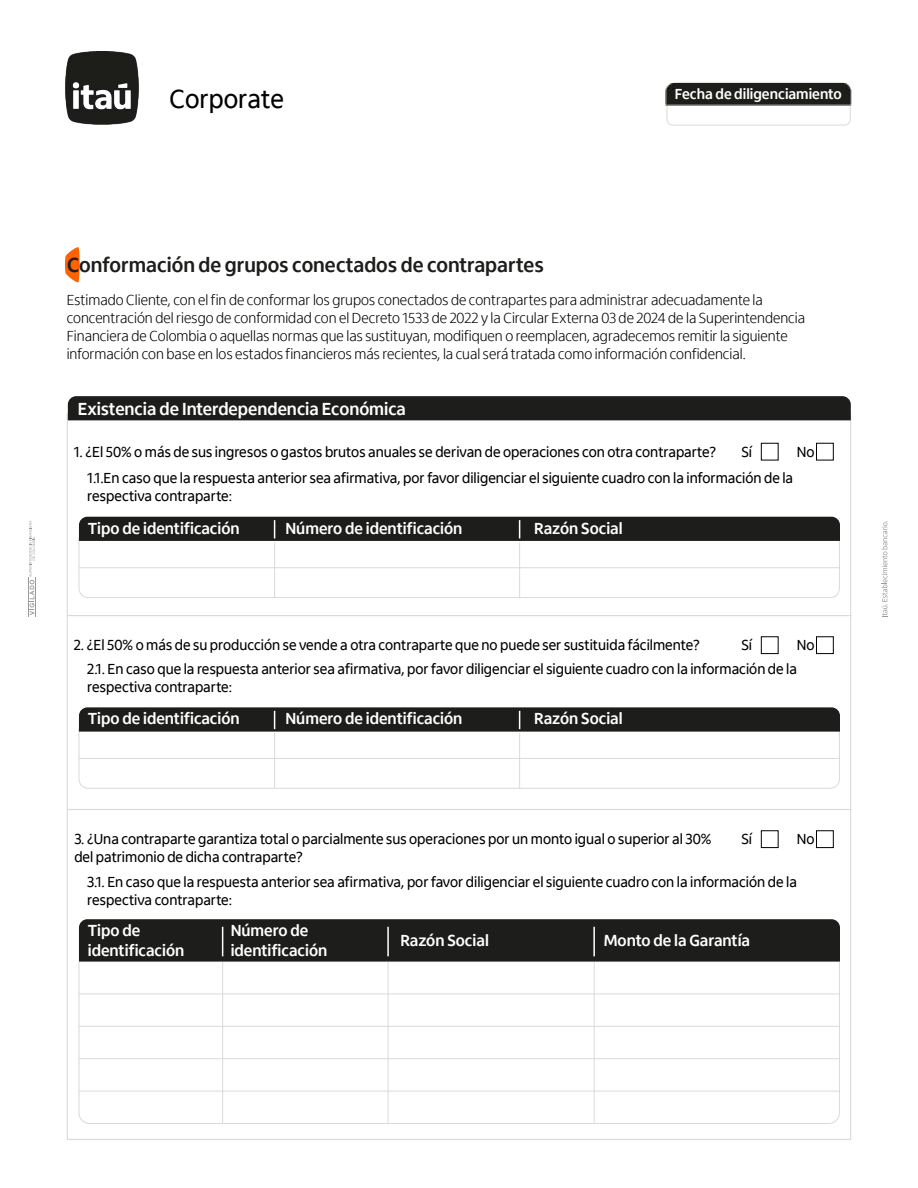
<style>
.page{position:relative;width:918px;height:1188px;background:#fff}
.page>*{position:absolute;margin:0;border:0;box-sizing:border-box;transform-origin:0 0}
.t1{font:27px "Itau Display Pro";color:#000}
.t2{font:700 21px "Itau Display Pro";color:#1d1d1b}
.t3{font:700 18px "Itau Display Pro";color:#fff}
.t4{font:700 16.5px/19.8px "Itau Display Pro";color:#fff}
.t5{font:15px/18px "Itau Display Pro";color:#000}
.t6{font:300 15px/18px "Itau Display Pro";color:#000}
.t7{font:700 15px "Itau Display Pro";color:#fff}
</style>
<div class="page">
<svg style="left:78px;top:961px;width:762px;height:163px"></svg>
<hr style="left:79px;top:1091px;width:760px;height:1px;background:#dadada">
<hr style="left:79px;top:1058px;width:760px;height:1px;background:#dadada">
<hr style="left:79px;top:1026px;width:760px;height:1px;background:#dadada">
<hr style="left:79px;top:994px;width:760px;height:1px;background:#dadada">
<hr style="left:594px;top:962px;width:1px;height:162px;background:#dadada">
<hr style="left:388px;top:962px;width:1px;height:162px;background:#dadada">
<hr style="left:222px;top:962px;width:1px;height:162px;background:#dadada">
<div style="left:667px;top:99px;width:184px;height:26px;border:1px solid #dadada;border-radius:6px"></div>
<svg style="left:78px;top:537px;width:762px;height:61px"></svg>
<div style="left:69px;top:396px;width:780px;height:24px;background:#1d1d1b"></div>
<hr style="left:274px;top:542px;width:1px;height:56px;background:#dadada">
<hr style="left:519px;top:542px;width:1px;height:56px;background:#dadada">
<svg style="left:78px;top:728px;width:762px;height:61px"></svg>
<hr style="left:274px;top:733px;width:1px;height:55px;background:#dadada">
<hr style="left:519px;top:733px;width:1px;height:55px;background:#dadada">
<svg style="left:65px;top:247px;width:15px;height:36px"></svg>
<hr style="left:79px;top:567px;width:761px;height:1px;background:#dadada">
<hr style="left:67px;top:809px;width:784px;height:1px;background:#dadada">
<hr style="left:67px;top:615px;width:784px;height:1px;background:#dadada">
<div style="left:816px;top:443px;width:18px;height:17px;border:1px solid #000"></div>
<div style="left:761px;top:637px;width:17px;height:17px;border:1px solid #000"></div>
<div style="left:816px;top:637px;width:18px;height:17px;border:1px solid #000"></div>
<div style="left:761px;top:831px;width:17px;height:17px;border:1px solid #000"></div>
<div style="left:816px;top:831px;width:18px;height:17px;border:1px solid #000"></div>
<div style="left:79px;top:517px;width:761px;height:24px;background:#1d1d1b"></div>
<hr style="left:79px;top:758px;width:761px;height:1px;background:#dadada">
<div style="left:79px;top:919px;width:761px;height:43px;background:#1d1d1b"></div>
<svg style="left:79px;top:707px;width:761px;height:25px;background:#252523"></svg>
<hr style="left:28px;top:578px;width:1px;height:39px;background:#9c9b9b">
<hr style="left:35px;top:578px;width:1px;height:39px;background:#9c9b9b">
<svg style="left:29px;top:521px;width:6px;height:94px"></svg>
<svg style="left:882px;top:521px;width:5px;height:96px"></svg>
<img style="left:666px;top:83px;width:186px;height:23px">
<img style="left:65px;top:51px;width:73px;height:73px">
<h1 class="t1" style="left:169px;top:83px;width:116px">Corporate</h1>
<p class="t7" style="left:675px;top:85px;width:168px">Fecha de diligenciamiento</p>
<h2 class="t2" style="left:67px;top:253px;width:478px">Conformación de grupos conectados de contrapartes</h2>
<p class="t6" style="left:67px;top:291px;width:740px">Estimado Cliente, con el fin de conformar los grupos conectados de contrapartes para administrar adecuadamente la concentración del riesgo de conformidad con el Decreto 1533 de 2022 y la Circular Externa 03 de 2024 de la Superintendencia Financiera de Colombia o aquellas normas que las sustituyan, modifiquen o reemplacen, agradecemos remitir la siguiente información con base en los estados financieros más recientes, la cual será tratada como información confidencial.</p>
<p class="t3" style="left:78px;top:398px;width:330px">Existencia de Interdependencia Económica</p>
<p class="t5" style="left:74px;top:443px;width:644px">1. ¿El 50% o más de sus ingresos o gastos brutos anuales se derivan de operaciones con otra contraparte?</p>
<p class="t5" style="left:741px;top:443px;width:12px">Sí</p>
<p class="t5" style="left:797px;top:443px;width:19px">No</p>
<p class="t5" style="left:87px;top:469px;width:707px">1.1.En caso que la respuesta anterior sea afirmativa, por favor diligenciar el siguiente cuadro con la información de la respectiva contraparte:</p>
<p class="t4" style="left:88px;top:519px;width:153px">Tipo de identificación</p>
<p class="t4" style="left:285px;top:519px;width:179px">Número de identificación</p>
<p class="t4" style="left:534px;top:519px;width:90px">Razón Social</p>
<p class="t5" style="left:74px;top:636px;width:627px">2. ¿El 50% o más de su producción se vende a otra contraparte que no puede ser sustituida fácilmente?</p>
<p class="t5" style="left:741px;top:636px;width:12px">Sí</p>
<p class="t5" style="left:797px;top:636px;width:19px">No</p>
<p class="t5" style="left:87px;top:660px;width:711px">2.1. En caso que la respuesta anterior sea afirmativa, por favor diligenciar el siguiente cuadro con la información de la respectiva contraparte:</p>
<p class="t4" style="left:88px;top:709px;width:153px">Tipo de identificación</p>
<p class="t4" style="left:285px;top:709px;width:179px">Número de identificación</p>
<p class="t4" style="left:534px;top:709px;width:90px">Razón Social</p>
<p class="t5" style="left:74px;top:830px;width:639px">3. ¿Una contraparte garantiza total o parcialmente sus operaciones por un monto igual o superior al 30% del patrimonio de dicha contraparte?</p>
<p class="t5" style="left:87px;top:873px;width:711px">3.1. En caso que la respuesta anterior sea afirmativa, por favor diligenciar el siguiente cuadro con la información de la respectiva contraparte:</p>
<p class="t5" style="left:741px;top:830px;width:12px">Sí</p>
<p class="t5" style="left:797px;top:830px;width:19px">No</p>
<p class="t4" style="left:88px;top:921px;width:98px">Tipo de identificación</p>
<p class="t4" style="left:231px;top:921px;width:98px">Número de identificación</p>
<p class="t4" style="left:400px;top:930px;width:90px">Razón Social</p>
<p class="t4" style="left:604px;top:930px;width:148px">Monto de la Garantía</p>
</div>
